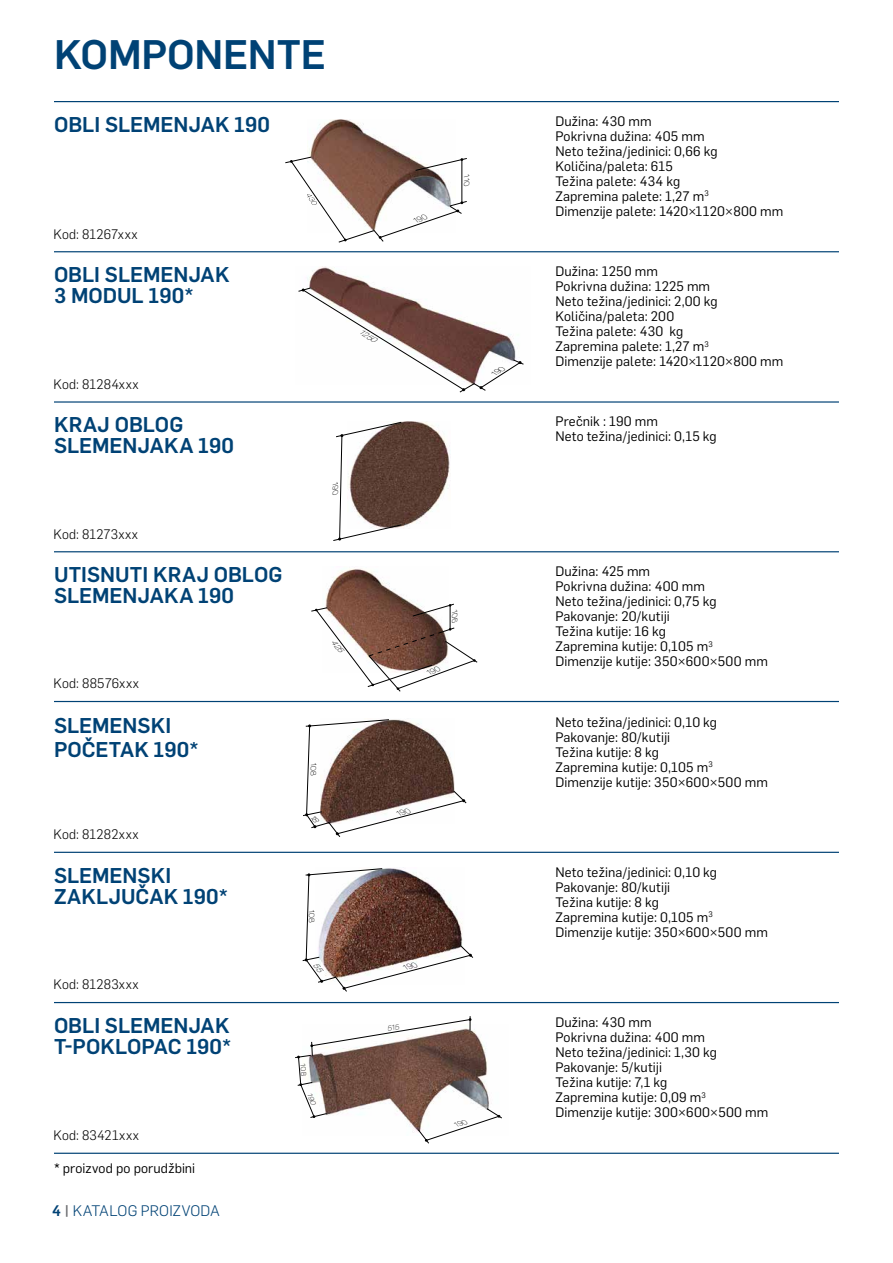
<style>
.page{position:relative;width:893px;height:1263px;background:#fff}
.page>*{position:absolute;margin:0;border:0;box-sizing:border-box;transform-origin:0 0}
.t1{font:500 40.5px "Flama";letter-spacing:-.005em;color:#004275}
.t2{font:500 21px/21px "Flama";color:#004275}
.t3{font:300 15px "Flama";letter-spacing:.01em;color:#004275}
.t4{font:13.5px/15px "Flama";letter-spacing:.01em;color:#000}
.t5{font:300 13.5px "Flama";letter-spacing:.015em;color:#000}
.t6{font:italic 100 expanded 7.5px "Helvetica Neue LT Pro";color:#000}
.s1{font-weight:500}
.s2{font-weight:500;color:#6d6e71}
</style>
<div class="page">
<img style="left:309px;top:119px;width:100px;height:37px">
<img style="left:307px;top:267px;width:65px;height:20px">
<img style="left:402px;top:421px;width:48px;height:106px">
<img style="left:326px;top:569px;width:87px;height:34px">
<hr style="left:54px;top:101px;width:785px;height:1px;background:#004275">
<hr style="left:54px;top:1002px;width:785px;height:1px;background:#004275">
<hr style="left:54px;top:852px;width:785px;height:1px;background:#004275">
<hr style="left:54px;top:701px;width:785px;height:1px;background:#004275">
<hr style="left:54px;top:551px;width:785px;height:1px;background:#004275">
<hr style="left:54px;top:401px;width:785px;height:2px;background:#004275">
<hr style="left:54px;top:251px;width:785px;height:1px;background:#004275">
<hr style="left:54px;top:1153px;width:785px;height:1px;background:#004275">
<svg style="left:285px;top:156px;width:182px;height:87px"></svg>
<svg style="left:298px;top:287px;width:226px;height:106px"></svg>
<svg style="left:333px;top:421px;width:69px;height:120px"></svg>
<svg style="left:311px;top:603px;width:167px;height:89px"></svg>
<svg style="left:302px;top:868px;width:172px;height:124px"></svg>
<svg style="left:303px;top:719px;width:164px;height:118px"></svg>
<svg style="left:295px;top:1016px;width:207px;height:128px"></svg>
<h1 class="t1" style="left:54px;top:25px;width:274px">KOMPONENTE</h1>
<h2 class="t2" style="left:54px;top:113px;width:217px">OBLI SLEMENJAK 190</h2>
<p class="t5" style="left:54px;top:224px;width:86px">Kod: 81267xxx</p>
<h2 class="t2" style="left:54px;top:263px;width:177px">OBLI SLEMENJAK<br>3 MODUL 190*</h2>
<p class="t5" style="left:54px;top:374px;width:87px">Kod: 81284xxx</p>
<h2 class="t2" style="left:54px;top:413px;width:182px">KRAJ OBLOG<br>SLEMENJAKA 190</h2>
<p class="t5" style="left:54px;top:524px;width:86px">Kod: 81273xxx</p>
<h2 class="t2" style="left:54px;top:563px;width:230px">UTISNUTI KRAJ OBLOG<br>SLEMENJAKA 190</h2>
<p class="t5" style="left:54px;top:673px;width:87px">Kod: 88576xxx</p>
<h2 class="t2" style="left:54px;top:712px;width:146px;line-height:24px">SLEMENSKI<br>POČETAK 190*</h2>
<p class="t5" style="left:54px;top:824px;width:87px">Kod: 81282xxx</p>
<h2 class="t2" style="left:54px;top:864px;width:175px">SLEMENSKI<br>ZAKLJUČAK 190*</h2>
<p class="t5" style="left:54px;top:974px;width:87px">Kod: 81283xxx</p>
<h2 class="t2" style="left:54px;top:1014px;width:179px">OBLI SLEMENJAK<br>T-POKLOPAC 190*</h2>
<p class="t5" style="left:54px;top:1125px;width:87px">Kod: 83421xxx</p>
<p class="t4" style="left:54px;top:1159px;width:143px">* proizvod po porudžbini</p>
<p class="t3" style="left:52px;top:1200px;width:169px"><span class="s1">4</span> <span class="s2">|</span> KATALOG PROIZVODA</p>
<p class="t6" style="left:363px;top:327px;width:19px;rotate:32deg">1250</p>
<p class="t6" style="left:471px;top:175px;width:15px;rotate:90deg">110</p>
<p class="t6" style="left:459px;top:611px;width:18px;rotate:90deg">106</p>
<p class="t4" style="left:555px;top:113px;width:230px">Dužina: 430 mm<br>Pokrivna dužina: 405 mm<br>Neto težina/jedinici: 0,66 kg<br>Količina/paleta: 615<br>Težina palete: 434 kg<br>Zapremina palete: 1,27 m<sup>3<br></sup>Dimenzije palete: 1420×1120×800 mm</p>
<p class="t4" style="left:555px;top:263px;width:230px">Dužina: 1250 mm<br>Pokrivna dužina: 1225 mm<br>Neto težina/jedinici: 2,00 kg<br>Količina/paleta: 200<br>Težina palete: 430 kg<br>Zapremina palete: 1,27 m<sup>3<br></sup>Dimenzije palete: 1420×1120×800 mm</p>
<p class="t4" style="left:555px;top:413px;width:163px">Prečnik : 190 mm<br>Neto težina/jedinici: 0,15 kg</p>
<p class="t4" style="left:555px;top:563px;width:214px">Dužina: 425 mm<br>Pokrivna dužina: 400 mm<br>Neto težina/jedinici: 0,75 kg<br>Pakovanje: 20/kutiji<br>Težina kutije: 16 kg<br>Zapremina kutije: 0,105 m<sup>3<br></sup>Dimenzije kutije: 350×600×500 mm</p>
<p class="t4" style="left:555px;top:714px;width:214px">Neto težina/jedinici: 0,10 kg<br>Pakovanje: 80/kutiji<br>Težina kutije: 8 kg<br>Zapremina kutije: 0,105 m<sup>3<br></sup>Dimenzije kutije: 350×600×500 mm</p>
<p class="t4" style="left:555px;top:864px;width:214px">Neto težina/jedinici: 0,10 kg<br>Pakovanje: 80/kutiji<br>Težina kutije: 8 kg<br>Zapremina kutije: 0,105 m<sup>3<br></sup>Dimenzije kutije: 350×600×500 mm</p>
<p class="t4" style="left:555px;top:1014px;width:215px">Dužina: 430 mm<br>Pokrivna dužina: 400 mm<br>Neto težina/jedinici: 1,30 kg<br>Pakovanje: 5/kutiji<br>Težina kutije: 7,1 kg<br>Zapremina kutije: 0,09 m<sup>3<br></sup>Dimenzije kutije: 300×600×500 mm</p>
</div>
